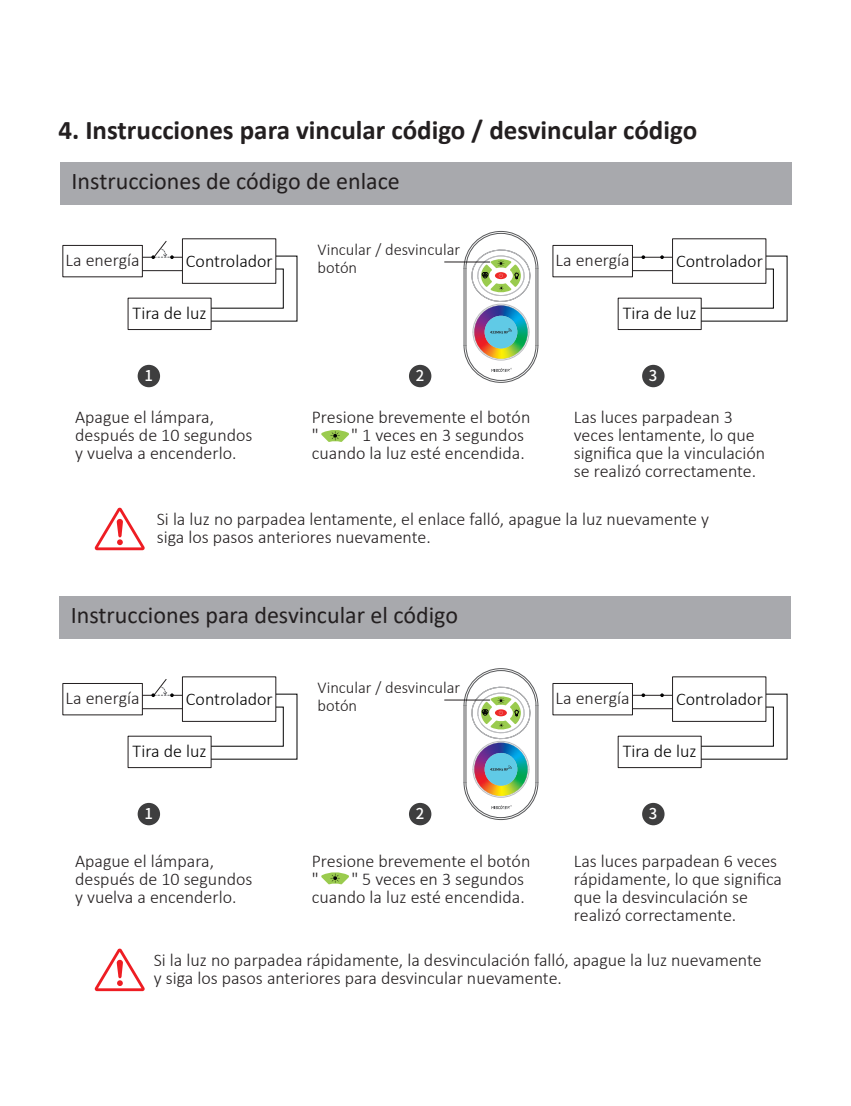
<style>
.page{position:relative;width:851px;height:1106px;background:#fff}
.page>*{position:absolute;margin:0;border:0;box-sizing:border-box;transform-origin:0 0}
.t1{font:700 27px "Calibri";color:#231f20}
.t2{font:24px "Calibri";color:#231f20}
.t3{font:300 18px/18px "Calibri";color:#231f20}
.t4{font:300 18px "Calibri";color:#030303}
.t5{font:300 16.5px/18px "Calibri";color:#231f20}
.t6{font:500 15px "Source Han Sans CN";color:#fff}
</style>
<div class="page">
<svg style="left:463px;top:231px;width:75px;height:152px"></svg>
<svg style="left:463px;top:668px;width:75px;height:152px"></svg>
<div style="left:60px;top:162px;width:731px;height:43px;background:#a8a9ad"></div>
<svg style="left:95px;top:507px;width:50px;height:43px"></svg>
<div style="left:59px;top:596px;width:731px;height:43px;background:#a8a9ad"></div>
<svg style="left:95px;top:948px;width:50px;height:43px"></svg>
<div style="left:409px;top:365px;width:22px;height:22px;background:#3e3e3f;border-radius:50%"></div>
<div style="left:138px;top:365px;width:22px;height:22px;background:#3e3e3f;border-radius:50%"></div>
<hr style="left:142px;top:270px;width:40px;height:1px;background:#231f20">
<div style="left:63px;top:245px;width:80px;height:32px;border:1px solid #231f20"></div>
<div style="left:128px;top:298px;width:83px;height:32px;border:1px solid #231f20"></div>
<svg style="left:142px;top:240px;width:40px;height:19px"></svg>
<hr style="left:444px;top:261px;width:45px;height:1px;background:#231f20">
<div style="left:642px;top:365px;width:22px;height:22px;background:#3e3e3f;border-radius:50%"></div>
<svg style="left:210px;top:255px;width:87px;height:67px"></svg>
<hr style="left:632px;top:270px;width:40px;height:1px;background:#231f20">
<hr style="left:632px;top:257px;width:30px;height:1px;background:#231f20">
<div style="left:552px;top:245px;width:80px;height:32px;border:1px solid #231f20"></div>
<div style="left:617px;top:298px;width:84px;height:32px;border:1px solid #231f20"></div>
<svg style="left:660px;top:255px;width:12px;height:4px"></svg>
<svg style="left:641px;top:255px;width:4px;height:4px"></svg>
<svg style="left:700px;top:255px;width:87px;height:67px"></svg>
<div style="left:409px;top:803px;width:22px;height:22px;background:#3e3e3f;border-radius:50%"></div>
<div style="left:138px;top:803px;width:22px;height:22px;background:#3e3e3f;border-radius:50%"></div>
<hr style="left:142px;top:708px;width:40px;height:1px;background:#231f20">
<div style="left:63px;top:683px;width:80px;height:32px;border:1px solid #231f20"></div>
<div style="left:128px;top:736px;width:83px;height:32px;border:1px solid #231f20"></div>
<svg style="left:142px;top:678px;width:40px;height:19px"></svg>
<hr style="left:444px;top:699px;width:45px;height:1px;background:#231f20">
<div style="left:642px;top:803px;width:22px;height:22px;background:#3e3e3f;border-radius:50%"></div>
<svg style="left:210px;top:693px;width:87px;height:66px"></svg>
<hr style="left:632px;top:708px;width:40px;height:1px;background:#231f20">
<hr style="left:632px;top:694px;width:30px;height:2px;background:#231f20">
<div style="left:552px;top:683px;width:80px;height:32px;border:1px solid #231f20"></div>
<div style="left:617px;top:736px;width:84px;height:32px;border:1px solid #231f20"></div>
<svg style="left:660px;top:693px;width:12px;height:4px"></svg>
<svg style="left:641px;top:693px;width:4px;height:4px"></svg>
<svg style="left:700px;top:693px;width:87px;height:66px"></svg>
<svg style="left:321px;top:430px;width:28px;height:12px"></svg>
<svg style="left:321px;top:872px;width:28px;height:12px"></svg>
<h1 class="t1" style="left:58px;top:111px;width:640px">4. Instrucciones para vincular código / desvincular código</h1>
<h2 class="t2" style="left:71px;top:164px;width:330px">Instrucciones de código de enlace</h2>
<p class="t3" style="left:66px;top:251px;width:76px">La energía</p>
<p class="t4" style="left:186px;top:249px;width:88px">Controlador</p>
<p class="t4" style="left:133px;top:301px;width:75px">Tira de luz</p>
<p class="t5" style="left:317px;top:241px;width:144px">Vincular / desvincular botón</p>
<p class="t6" style="left:144px;top:367px;width:10px">1</p>
<p class="t6" style="left:416px;top:367px;width:10px">2</p>
<p class="t3" style="left:555px;top:251px;width:76px">La energía</p>
<p class="t4" style="left:676px;top:249px;width:88px">Controlador</p>
<p class="t4" style="left:622px;top:301px;width:75px">Tira de luz</p>
<p class="t6" style="left:649px;top:367px;width:10px">3</p>
<p class="t3" style="left:75px;top:408px;width:179px">Apague el lámpara, después de 10 segundos y vuelva a encenderlo.</p>
<p class="t3" style="left:312px;top:408px;width:220px">Presione brevemente el botón "</p>
<p class="t3" style="left:573px;top:408px;width:193px">Las luces parpadean 3 veces lentamente, lo que significa que la vinculación se realizó correctamente.</p>
<p class="t3" style="left:157px;top:509px;width:553px">Si la luz no parpadea lentamente, el enlace falló, apague la luz nuevamente y siga los pasos anteriores nuevamente.</p>
<p class="t3" style="left:312px;top:426px;width:214px;text-align:right">" 1 veces en 3 segundos cuando la luz esté encendida.</p>
<h2 class="t2" style="left:71px;top:598px;width:388px">Instrucciones para desvincular el código</h2>
<p class="t3" style="left:66px;top:688px;width:76px">La energía</p>
<p class="t4" style="left:186px;top:687px;width:88px">Controlador</p>
<p class="t4" style="left:133px;top:739px;width:75px">Tira de luz</p>
<p class="t5" style="left:317px;top:678px;width:144px">Vincular / desvincular botón</p>
<p class="t6" style="left:144px;top:805px;width:10px">1</p>
<p class="t6" style="left:416px;top:805px;width:10px">2</p>
<p class="t3" style="left:555px;top:688px;width:76px">La energía</p>
<p class="t4" style="left:676px;top:687px;width:88px">Controlador</p>
<p class="t4" style="left:622px;top:739px;width:75px">Tira de luz</p>
<p class="t6" style="left:649px;top:805px;width:10px">3</p>
<p class="t3" style="left:75px;top:851px;width:179px">Apague el lámpara, después de 10 segundos y vuelva a encenderlo.</p>
<p class="t3" style="left:312px;top:851px;width:220px">Presione brevemente el botón "</p>
<p class="t3" style="left:573px;top:851px;width:209px">Las luces parpadean 6 veces rápidamente, lo que significa que la desvinculación se realizó correctamente.</p>
<p class="t3" style="left:154px;top:951px;width:609px">Si la luz no parpadea rápidamente, la desvinculación falló, apague la luz nuevamente y siga los pasos anteriores para desvincular nuevamente.</p>
<p class="t3" style="left:312px;top:869px;width:214px;text-align:right">" 5 veces en 3 segundos cuando la luz esté encendida.</p>
</div>
